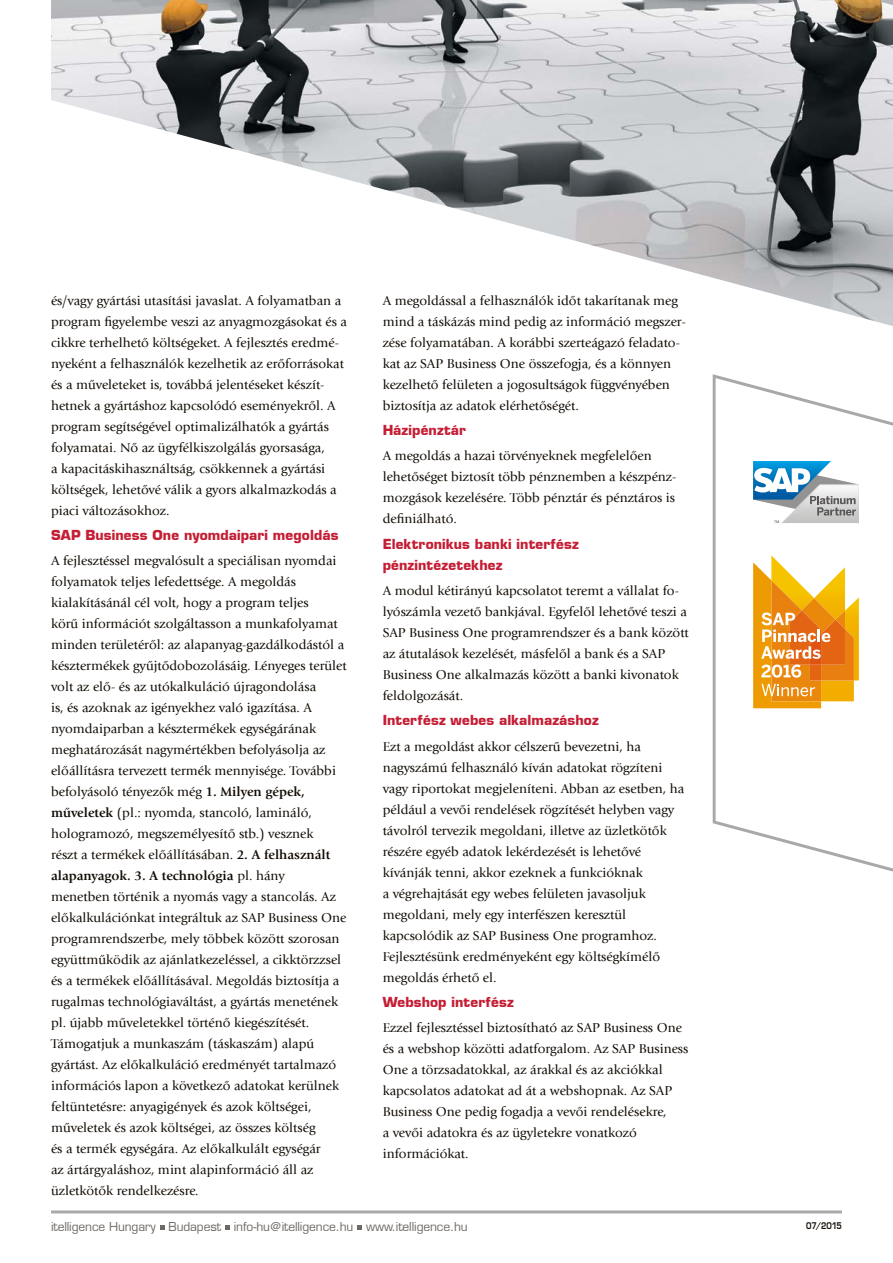
<style>
.page{position:relative;width:893px;height:1263px;background:#fff}
.page>*{position:absolute;margin:0;border:0;box-sizing:border-box;transform-origin:0 0}
.t1{font:13.5px/21px "Giovanni LTCE";color:#120b04}
.t2{font:700 13.5px/21px "Eurostile LT";letter-spacing:.01em;color:#c41d34}
.t3{font:700 13.5px "Eurostile LTCE";letter-spacing:.01em;color:#c41d34}
.t4{font:12px "Eurostile LT";letter-spacing:-.01em;color:#6f6863}
.t5{font:600 9px "Eurostile LT";letter-spacing:-.005em;color:#120b04;scale:.85 1}
.s1{font-weight:700}
</style>
<div class="page">
<hr style="left:51px;top:1210px;width:791px;height:3px;background:#a9a8a8">
<svg style="left:160px;top:1225px;width:5px;height:4px"></svg>
<svg style="left:225px;top:1225px;width:5px;height:4px"></svg>
<svg style="left:357px;top:1225px;width:5px;height:4px"></svg>
<img style="left:51px;top:0;width:842px;height:326px">
<svg style="left:712px;top:374px;width:181px;height:498px"></svg>
<svg style="left:753px;top:461px;width:106px;height:62px"></svg>
<svg style="left:753px;top:555px;width:106px;height:153px"></svg>
<p class="t1" style="left:51px;top:290px;width:297px">és/vagy gyártási utasítási javaslat. A folyamatban a program figyelembe veszi az anyagmozgásokat és a cikkre terhelhető költségeket. A fejlesztés eredmé&shy;nyeként a felhasználók kezelhetik az erőforrásokat és a műveleteket is, továbbá jelentéseket készít&shy;hetnek a gyártáshoz kapcsolódó eseményekről. A program segítségével optimalizálhatók a gyártás folyamatai. Nő az ügyfélkiszolgálás gyorsasága,<br>a kapacitáskihasználtság, csökkennek a gyártási költségek, lehetővé válik a gyors alkalmazkodás a piaci változásokhoz.</p>
<p class="t2" style="left:51px;top:524px;width:289px">SAP Business One nyomdaipari megoldás</p>
<p class="t1" style="left:51px;top:550px;width:297px">A fejlesztéssel megvalósult a speciálisan nyomdai folyamatok teljes lefedettsége. A megoldás kialakításánál cél volt, hogy a program teljes<br>körű információt szolgáltasson a munkafolyamat minden területéről: az alapanyag-gazdálkodástól a késztermékek gyűjtődobozolásáig. Lényeges terület volt az elő- és az utókalkuláció újragondolása<br>is, és azoknak az igényekhez való igazítása. A nyomdaiparban a késztermékek egységárának meghatározását nagymértékben befolyásolja az előállításra tervezett termék mennyisége. További befolyásoló tényezők még <span class="s1">1. Milyen gépek, műveletek</span> (pl.: nyomda, stancoló, lamináló, hologramozó, megszemélyesítő stb.) vesznek<br>részt a termékek előállításában. <span class="s1">2. A felhasznált alapanyagok. 3. A technológia</span> pl. hány menetben történik a nyomás vagy a stancolás. Az előkalkulációnkat integráltuk az SAP Business One programrendszerbe, mely többek között szorosan együttműködik az ajánlatkezeléssel, a cikktörzzsel és a termékek előállításával. Megoldás biztosítja a rugalmas technológiaváltást, a gyártás menetének pl. újabb műveletekkel történő kiegészítését.<br>Támogatjuk a munkaszám (táskaszám) alapú gyártást. Az előkalkuláció eredményét tartalmazó információs lapon a következő adatokat kerülnek feltüntetésre: anyagigények és azok költségei, műveletek és azok költségei, az összes költség<br>és a termék egységára. Az előkalkulált egységár<br>az ártárgyaláshoz, mint alapinformáció áll az üzletkötők rendelkezésre.</p>
<p class="t1" style="left:383px;top:290px;width:305px">A megoldással a felhasználók időt takarítanak meg mind a táskázás mind pedig az információ megszer&shy;zése folyamatában. A korábbi szerteágazó feladato&shy;kat az SAP Business One összefogja, és a könnyen kezelhető felületen a jogosultságok függvényében biztosítja az adatok elérhetőségét.</p>
<p class="t2" style="left:383px;top:420px;width:85px">Házipénztár</p>
<p class="t1" style="left:383px;top:445px;width:295px">A megoldás a hazai törvényeknek megfelelően lehetőséget biztosít több pénznemben a készpénz&shy;mozgások kezelésére. Több pénztár és pénztáros is definiálható.</p>
<p class="t2" style="left:383px;top:533px;width:198px">Elektronikus banki interfész pénzintézetekhez</p>
<p class="t1" style="left:383px;top:580px;width:308px">A modul kétirányú kapcsolatot teremt a vállalat fo&shy;lyószámla vezető bankjával. Egyfelől lehetővé teszi a SAP Business One programrendszer és a bank között az átutalások kezelését, másfelől a bank és a SAP Business One alkalmazás között a banki kivonatok feldolgozását.</p>
<p class="t3" style="left:383px;top:711px;width:218px">Interfész webes alkalmazáshoz</p>
<p class="t1" style="left:383px;top:735px;width:303px">Ezt a megoldást akkor célszerű bevezetni, ha nagyszámú felhasználó kíván adatokat rögzíteni vagy riportokat megjeleníteni. Abban az esetben, ha például a vevői rendelések rögzítését helyben vagy távolról tervezik megoldani, illetve az üzletkötők részére egyéb adatok lekérdezését is lehetővé kívánják tenni, akkor ezeknek a funkcióknak<br>a végrehajtását egy webes felületen javasoljuk megoldani, mely egy interfészen keresztül kapcsolódik az SAP Business One programhoz.<br>Fejlesztésünk eredményeként egy költségkímélő megoldás érhető el.</p>
<p class="t2" style="left:383px;top:991px;width:133px">Webshop interfész</p>
<p class="t1" style="left:383px;top:1017px;width:307px">Ezzel fejlesztéssel biztosítható az SAP Business One és a webshop közötti adatforgalom. Az SAP Business One a törzsadatokkal, az árakkal és az akciókkal kapcsolatos adatokat ad át a webshopnak. Az SAP Business One pedig fogadja a vevői rendelésekre,<br>a vevői adatokra és az ügyletekre vonatkozó információkat.</p>
<p class="t4" style="left:51px;top:1219px;width:418px">itelligence Hungary Budapest info-hu@itelligence.hu www.itelligence.hu</p>
<p class="t5" style="left:806px;top:1220px;width:43px">07/2015</p>
</div>
